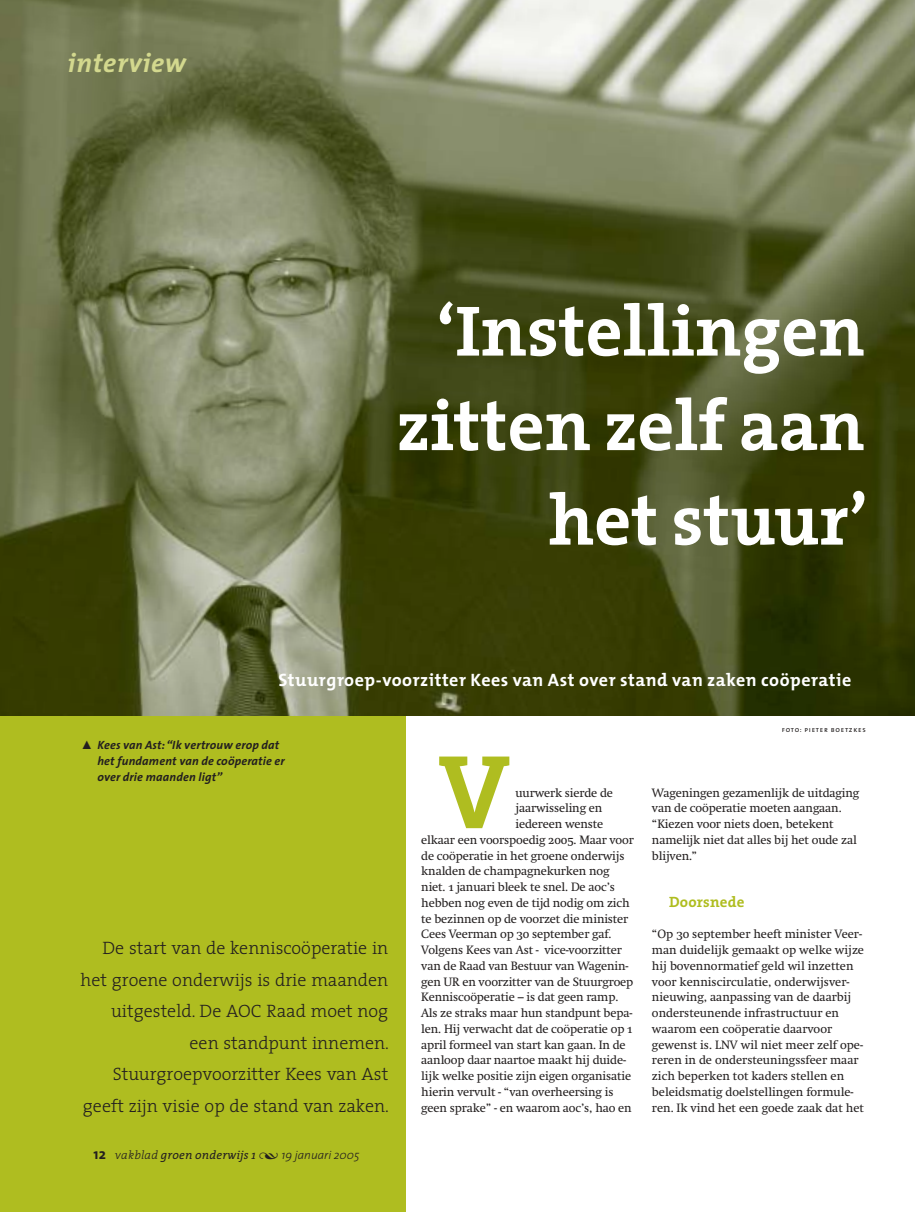
<style>
.page{position:relative;width:915px;height:1212px;background:#fff}
.page>*{position:absolute;margin:0;border:0;box-sizing:border-box;transform-origin:0 0}
.t1{font:700 106.05px "The Serif";color:#afbd20}
.t2{font:700 72px/94.5px "The Serif";color:#fff;text-align:right}
.t3{font:italic 700 27px "The Mix";letter-spacing:.025em;color:#d3d88e}
.t4{font:300 18px/31.5px "The Serif";color:#231f1f;text-align:right}
.t5{font:700 18px "The Mix";letter-spacing:.03em;color:#fff}
.t6{font:700 15px "The Serif";letter-spacing:.015em;color:#afbd20}
.t7{font:12px/15.8px "Swift Special";letter-spacing:-.01em;color:#231f1f}
.t8{font:italic 700 12px/15.8px "The Sans";letter-spacing:.015em;color:#231f1f}
.t9{font:italic 12px "The Serif";letter-spacing:.015em;color:#231f1f}
.t10{font:7.5px "The Sans Caps";letter-spacing:.1em;color:#231f1f}
.s1{font-family:"The Sans Bold Expert";font-weight:400;font-style:normal}
.s2{font-family:"The Sans";font-weight:700;font-style:normal;font-size:15px}
.s3{font-weight:300}
.s4{font-family:"The Serif Extra Light Expert";font-style:normal}
.s5{font-family:"The Sans";font-weight:300}
</style>
<div class="page">
<div style="left:0;top:0;width:405px;height:1212px;background:#afbd20"></div>
<img style="left:0;top:0;width:914px;height:715px">
<h3 class="t3" style="left:68px;top:52px;width:120px">interview</h3>
<h2 class="t2" style="left:397px;top:291px;width:472px">‘Instellingen zitten zelf aan het stuur’</h2>
<h3 class="t5" style="left:278px;top:674px;width:574px">Stuurgroep-voorzitter Kees van Ast over stand van zaken coöperatie</h3>
<p class="t10" style="left:781px;top:725px;width:86px">foto: pieter boetzkes</p>
<p class="t8" style="left:97px;top:739px;width:189px;text-indent:-16px"><span class="s1">˚</span> Kees van Ast: “Ik vertrouw erop dat het fundament van de coöperatie er over drie maanden ligt”</p>
<h3 class="t4" style="left:81px;top:934px;width:310px">De start van de kenniscoöperatie in het groene onderwijs is drie maanden uitgesteld. De AOC Raad moet nog een standpunt innemen.<br>Stuurgroepvoorzitter Kees van Ast geeft zijn visie op de stand van zaken.</h3>
<p class="t9" style="left:94px;top:1150px;width:267px"><span class="s2">12</span> <span class="s3">vakblad</span> groen onderwijs 1 <span class="s4">Œ</span> <span class="s5">19 januari 2005</span></p>
<h1 class="t1" style="left:438px;top:754px;width:73px">V</h1>
<p class="t7" style="left:515px;top:786px;width:99px">uurwerk sierde de</p>
<p class="t7" style="left:515px;top:802px;width:88px">jaarwisseling en</p>
<p class="t7" style="left:515px;top:817px;width:89px">iedereen wenste</p>
<p class="t7" style="left:421px;top:833px;width:214px">elkaar een voorspoedig 2005. Maar voor</p>
<p class="t7" style="left:421px;top:849px;width:204px">de coöperatie in het groene onderwijs</p>
<p class="t7" style="left:421px;top:865px;width:189px">knalden de champagnekurken nog</p>
<p class="t7" style="left:421px;top:880px;width:195px">niet. 1 januari bleek te snel. De aoc’s</p>
<p class="t7" style="left:421px;top:896px;width:210px">hebben nog even de tijd nodig om zich</p>
<p class="t7" style="left:421px;top:912px;width:208px">te bezinnen op de voorzet die minister</p>
<p class="t7" style="left:421px;top:928px;width:192px">Cees Veerman op 30 september gaf.</p>
<p class="t7" style="left:421px;top:943px;width:202px">Volgens Kees van Ast - vice-voorzitter</p>
<p class="t7" style="left:421px;top:959px;width:209px">van de Raad van Bestuur van Wagenin-</p>
<p class="t7" style="left:421px;top:975px;width:213px">gen UR en voorzitter van de Stuurgroep</p>
<p class="t7" style="left:421px;top:991px;width:198px">Kenniscoöperatie – is dat geen ramp.</p>
<p class="t7" style="left:421px;top:1006px;width:212px">Als ze straks maar hun standpunt bepa-</p>
<p class="t7" style="left:421px;top:1022px;width:212px">len. Hij verwacht dat de coöperatie op 1</p>
<p class="t7" style="left:421px;top:1038px;width:206px">april formeel van start kan gaan. In de</p>
<p class="t7" style="left:421px;top:1054px;width:206px">aanloop daar naartoe maakt hij duide-</p>
<p class="t7" style="left:421px;top:1069px;width:211px">lijk welke positie zijn eigen organisatie</p>
<p class="t7" style="left:421px;top:1085px;width:193px">hierin vervult - “van overheersing is</p>
<p class="t7" style="left:421px;top:1101px;width:212px">geen sprake” - en waarom aoc’s, hao en</p>
<p class="t7" style="left:651px;top:786px;width:209px">Wageningen gezamenlijk de uitdaging van de coöperatie moeten aangaan. “Kiezen voor niets doen, betekent namelijk niet dat alles bij het oude zal blijven.”</p>
<p class="t6" style="left:668px;top:896px;width:77px">Doorsnede</p>
<p class="t7" style="left:651px;top:928px;width:213px">“Op 30 september heeft minister Veer&shy;man duidelijk gemaakt op welke wijze hij bovennormatief geld wil inzetten voor kenniscirculatie, onderwijsver&shy;nieuwing, aanpassing van de daarbij ondersteunende infrastructuur en waarom een coöperatie daarvoor gewenst is. LNV wil niet meer zelf ope&shy;reren in de ondersteuningssfeer maar zich beperken tot kaders stellen en beleidsmatig doelstellingen formule&shy;ren. Ik vind het een goede zaak dat het</p>
</div>
